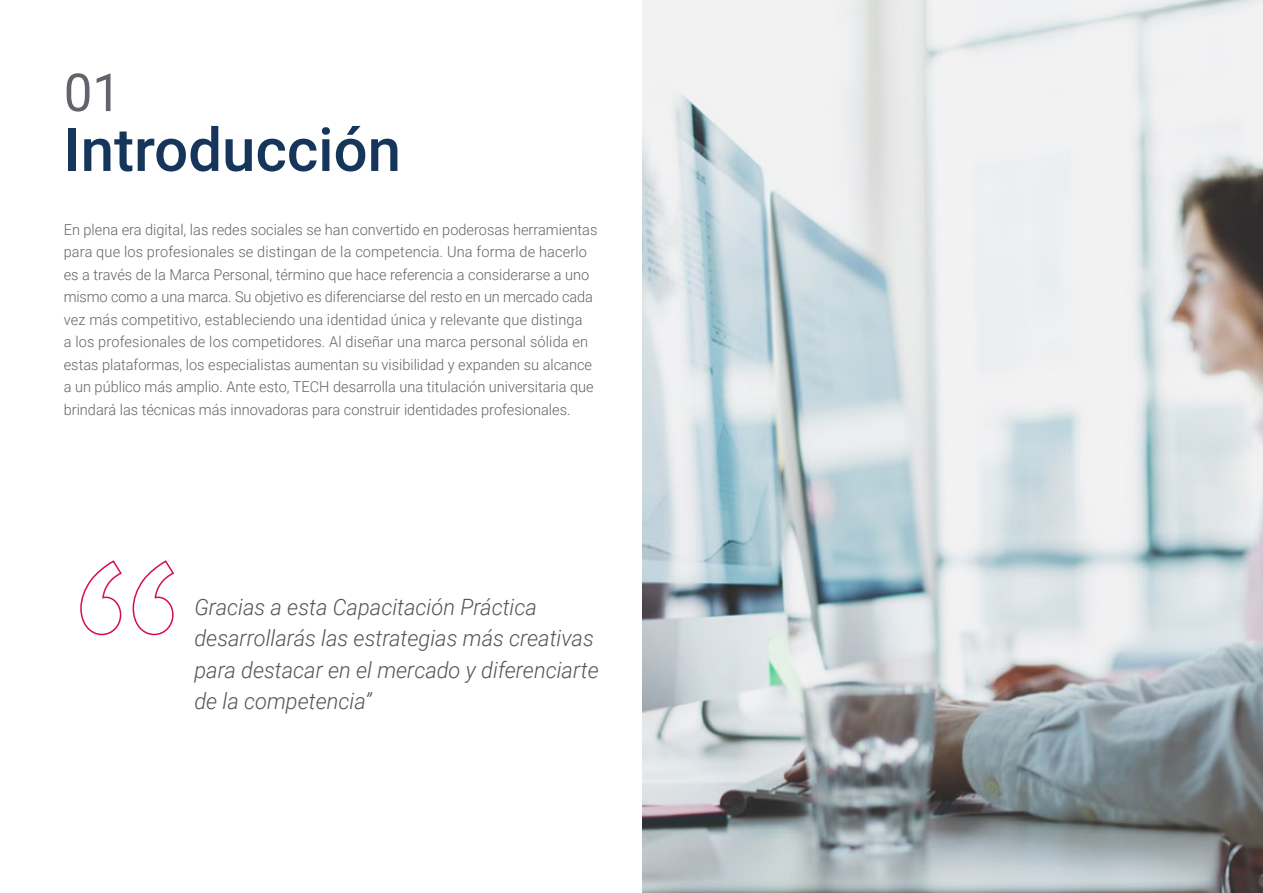
<style>
.page{position:relative;width:1263px;height:893px;background:#fff}
.page>*{position:absolute;margin:0;border:0;box-sizing:border-box;transform-origin:0 0}
.t1{font:500 60px "Roboto";color:#16355a}
.t2{font:52.5px "Roboto";color:#61646a}
.t3{font:italic 300 22.5px/31.5px "Roboto";color:#52555b}
.t4{font:300 15px/22.5px "Roboto";color:#61646a}
</style>
<div class="page">
<svg style="left:80px;top:560px;width:95px;height:76px"></svg>
<img style="left:642px;top:0;width:621px;height:893px">
<h2 class="t2" style="left:64px;top:56px;width:59px">01</h2>
<h1 class="t1" style="left:64px;top:108px;width:339px">Introducción</h1>
<p class="t4" style="left:64px;top:217px;width:535px">En plena era digital, las redes sociales se han convertido en poderosas herramientas para que los profesionales se distingan de la competencia. Una forma de hacerlo es a través de la Marca Personal, término que hace referencia a considerarse a uno mismo como a una marca. Su objetivo es diferenciarse del resto en un mercado cada vez más competitivo, estableciendo una identidad única y relevante que distinga<br>a los profesionales de los competidores. Al diseñar una marca personal sólida en estas plataformas, los especialistas aumentan su visibilidad y expanden su alcance a un público más amplio. Ante esto, TECH desarrolla una titulación universitaria que brindará las técnicas más innovadoras para construir identidades profesionales.</p>
<h3 class="t3" style="left:194px;top:590px;width:406px">Gracias a esta Capacitación Práctica desarrollarás las estrategias más creativas para destacar en el mercado y diferenciarte de la competencia”</h3>
</div>
